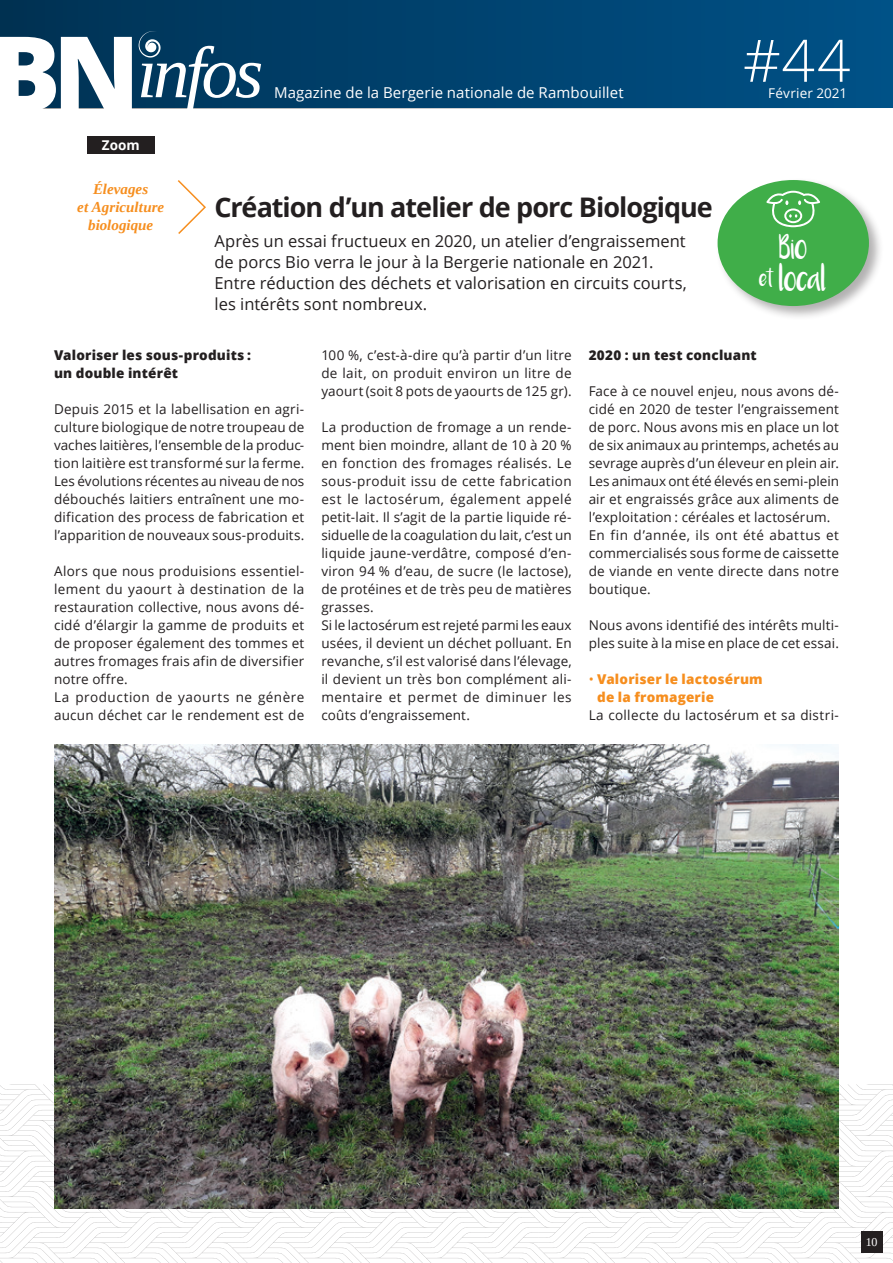
<style>
.page{position:relative;width:893px;height:1263px;background:#fff}
.page>*{position:absolute;margin:0;border:0;box-sizing:border-box;transform-origin:0 0}
.t1{font:800 104.55px "Open Sans";color:#fff}
.t2{font:300 58.5px "Open Sans";color:#fff}
.t3{font:700 27px "Open Sans";letter-spacing:-.035em;color:#231f20}
.t4{font:18.75px/32.1px "Luna";letter-spacing:-.03em;color:#fff;text-align:center;scale:.9 1}
.t5{font:16.5px/21px "Open Sans";color:#231f20}
.t6{font:15px "Open Sans";letter-spacing:.005em;color:#fff}
.t7{font:italic 700 15px/18px "Tinos";color:#f68e1e;text-align:center}
.t8{font:13.5px/18px "Open Sans";letter-spacing:.015em;color:#231f20}
.t9{font:800 13.5px/18px "Open Sans";letter-spacing:.015em;color:#231f20}
.t10{font:800 13.5px/18px "Open Sans";letter-spacing:.015em;color:#f68e1e}
.t11{font:13.5px "Open Sans";letter-spacing:.005em;color:#fff}
.t12{font:700 13.5px "Open Sans";color:#fff}
.t13{font:12px "Tinos";color:#fff}
.s1{font-weight:400}
</style>
<div class="page">
<svg style="left:0;top:1084px;width:893px;height:179px"></svg>
<div style="left:861px;top:1231px;width:21px;height:21px;background:#231f20"></div>
<div style="left:0;top:0;width:893px;height:108px;background:linear-gradient(to right,#003254,#005288)"></div>
<svg style="left:139px;top:31px;width:122px;height:78px"></svg>
<div style="left:87px;top:136px;width:68px;height:17px;background:#231f20"></div>
<svg style="left:177px;top:180px;width:29px;height:54px"></svg>
<div style="left:716px;top:178px;width:168px;height:143px;background:#231f20;opacity:.35"></div>
<div style="left:718px;top:180px;width:151px;height:126px;background:#40ae49;border-radius:50%"></div>
<svg style="left:766px;top:191px;width:54px;height:36px"></svg>
<img style="left:54px;top:745px;width:785px;height:464px">
<h1 class="t1" style="left:-10px;top:-6px;width:151px">BN</h1>
<p class="t12" style="left:102px;top:135px;width:39px">Zoom</p>
<p class="t7" style="left:77px;top:180px;width:88px">Élevages<br>et Agriculture biologique</p>
<p class="t6" style="left:274px;top:82px;width:351px">Magazine de la Bergerie nationale de Rambouillet</p>
<h2 class="t2" style="left:743px;top:20px;width:109px">#44</h2>
<p class="t11" style="left:768px;top:84px;width:81px">Février 2021</p>
<h3 class="t3" style="left:215px;top:188px;width:500px">Création d’un atelier de porc Biologique</h3>
<p class="t5" style="left:215px;top:230px;width:474px">Après un essai fructueux en 2020, un atelier d’engraissement de porcs Bio verra le jour à la Bergerie nationale en 2021.<br>Entre réduction des déchets et valorisation en circuits courts, les intérêts sont nombreux.</p>
<h3 class="t4" style="left:759px;top:236px;width:77px">Bio<br><sup>et</sup> local</h3>
<p class="t9" style="left:54px;top:345px;width:198px">Valoriser les sous-produits : un double intérêt</p>
<p class="t8" style="left:54px;top:400px;width:252px;text-align:justify">Depuis 2015 et la labellisation en agri&shy;culture biologique de notre troupeau de vaches laitières, l’ensemble de la produc&shy;tion laitière est transformé sur la ferme.<br>Les évolutions récentes au niveau de nos débouchés laitiers entraînent une mo&shy;dification des process de fabrication et l’apparition de nouveaux sous-produits.</p>
<p class="t8" style="left:54px;top:562px;width:252px">Alors que nous produisions essentiel&shy;lement du yaourt à destination de la restauration collective, nous avons dé&shy;cidé d’élargir la gamme de produits et de proposer également des tommes et autres fromages frais afin de diversifier notre offre.<br>La production de yaourts ne génère aucun déchet car le rendement est de</p>
<p class="t8" style="left:321px;top:346px;width:252px;text-align:justify">100 %, c’est-à-dire qu’à partir d’un litre de lait, on produit environ un litre de yaourt (soit 8 pots de yaourts de 125 gr).</p>
<p class="t8" style="left:321px;top:418px;width:252px">La production de fromage a un rende&shy;ment bien moindre, allant de 10 à 20 % en fonction des fromages réalisés. Le sous-produit issu de cette fabrication est le lactosérum, également appelé petit-lait. Il s’agit de la partie liquide ré&shy;siduelle de la coagulation du lait, c’est un liquide jaune-verdâtre, composé d’en&shy;viron 94 % d’eau, de sucre (le lactose), de protéines et de très peu de matières grasses.<br>Si le lactosérum est rejeté parmi les eaux usées, il devient un déchet polluant. En revanche, s’il est valorisé dans l’élevage, il devient un très bon complément ali&shy;mentaire et permet de diminuer les coûts d’engraissement.</p>
<p class="t9" style="left:589px;top:345px;width:170px">2020 : un test concluant</p>
<p class="t8" style="left:589px;top:382px;width:252px">Face à ce nouvel enjeu, nous avons dé&shy;cidé en 2020 de tester l’engraissement de porc. Nous avons mis en place un lot de six animaux au printemps, achetés au sevrage auprès d’un éleveur en plein air.<br>Les animaux ont été élevés en semi-plein air et engraissés grâce aux aliments de l’exploitation : céréales et lactosérum.<br>En fin d’année, ils ont été abattus et commercialisés sous forme de caissette de viande en vente directe dans notre boutique.</p>
<p class="t8" style="left:589px;top:616px;width:252px">Nous avons identifié des intérêts multi&shy;ples suite à la mise en place de cet essai.</p>
<p class="t10" style="left:597px;top:669px;width:167px;text-indent:-9px"><span class="s1">•</span> Valoriser le lactosérum de la fromagerie</p>
<p class="t8" style="left:589px;top:706px;width:252px">La collecte du lactosérum et sa distri-</p>
<p class="t13" style="left:866px;top:1234px;width:13px">10</p>
</div>
